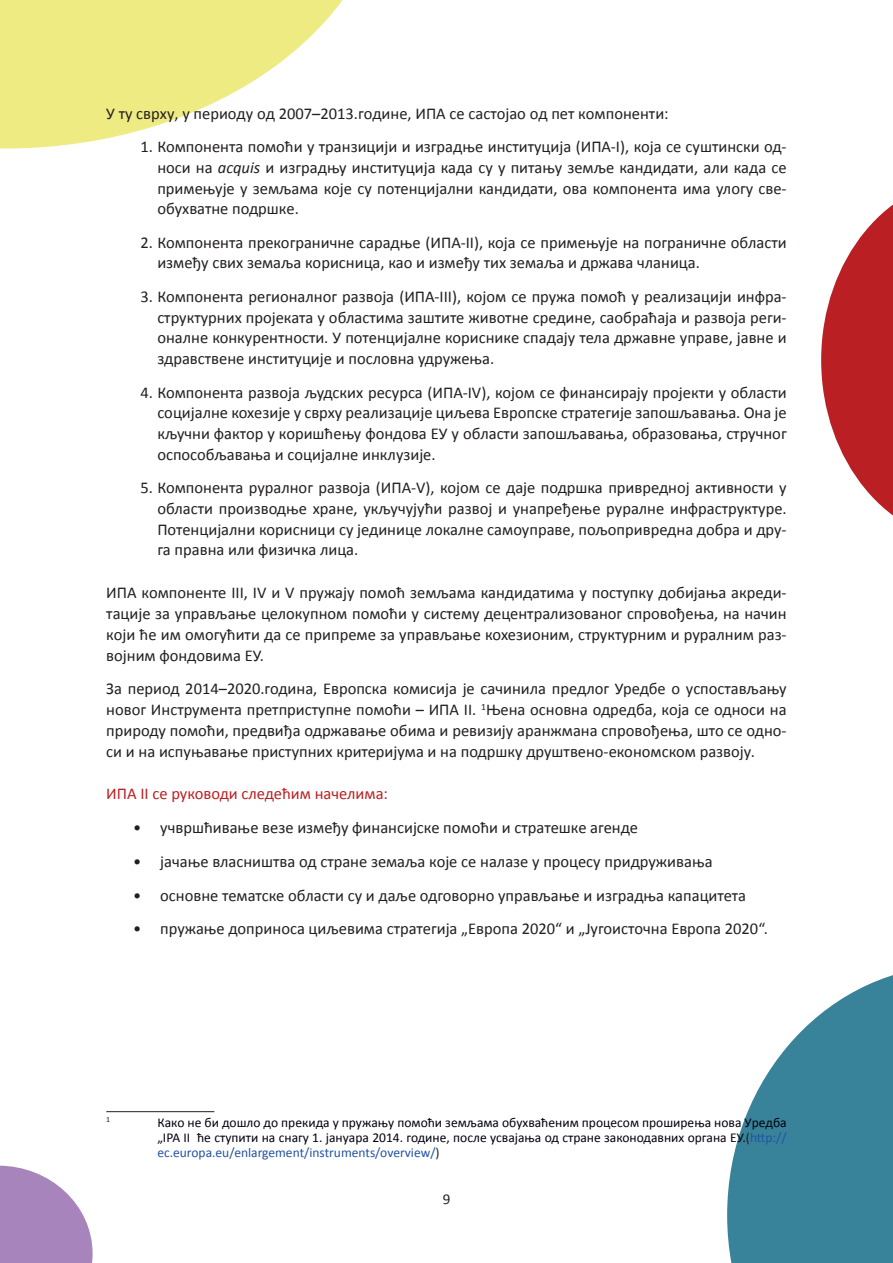
<style>
.page{position:relative;width:893px;height:1263px;background:#fff}
.page>*{position:absolute;margin:0;border:0;box-sizing:border-box;transform-origin:0 0}
.t1{font:16.5px/20.7px "Calibri";color:#231f20;text-align:justify}
.t2{font:16.5px "Calibri";color:#ba1f23}
.t3{font:15px "Calibri";color:#231f20}
.t4{font:13.5px/15px "Calibri";color:#01010e;text-align:justify}
.t5{font:7.8px "Calibri";color:#231f20}
.s1{font-style:italic}
.s2{color:#231f20}
.s3{color:#2253a4}
</style>
<div class="page">
<svg style="left:727px;top:975px;width:166px;height:288px;fill:#38839a"></svg>
<svg style="left:821px;top:204px;width:72px;height:312px"></svg>
<svg style="left:0;top:1166px;width:93px;height:97px"></svg>
<svg style="left:0;top:0;width:343px;height:149px;fill:#eeeb82"></svg>
<hr style="left:106px;top:1111px;width:108px;height:1px;background:#231f20">
<p class="t1" style="left:106px;top:103px;width:564px">У ту сврху, у периоду од 2007–2013.године, ИПА се састојао од пет компоненти:</p>
<p class="t1" style="left:157px;top:136px;width:631px;text-indent:-17px">1. Компонента помоћи у транзицији и изградње институција (ИПА-I), која се суштински од&shy;носи на <span class="s1">acquis</span> и изградњу институција када су у питању земље кандидати, али када се примењује у земљама које су потенцијални кандидати, ова компонента има улогу све&shy;обухватне подршке.</p>
<p class="t1" style="left:157px;top:232px;width:631px;text-indent:-17px">2. Компонента прекограничне сарадње (ИПА-II), која се примењује на пограничне области између свих земаља корисница, као и између тих земаља и држава чланица.</p>
<p class="t1" style="left:157px;top:286px;width:631px;text-indent:-17px">3. Компонента регионалног развоја (ИПА-III), којом се пружа помоћ у реализацији инфра&shy;структурних пројеката у областима заштите животне средине, саобраћаја и развоја реги&shy;оналне конкурентности. У потенцијалне кориснике спадају тела државне управе, јавне и здравствене институције и пословна удружења.</p>
<p class="t1" style="left:157px;top:382px;width:631px;text-indent:-17px">4. Компонента развоја људских ресурса (ИПА-IV), којом сe финансирају пројекти у области социјалне кохезије у сврху реализације циљева Европске стратегије запошљавања. Она је кључни фактор у коришћењу фондова ЕУ у области запошљавања, образовања, стручног оспособљавања и социјалне инклузије.</p>
<p class="t1" style="left:157px;top:477px;width:631px;text-indent:-17px">5. Компонента руралног развоја (ИПА-V), којом се даје подршка привредној активности у области производње хране, укључујући развој и унапређење руралне инфраструктуре.<br>Потенцијални корисници су јединице локалне самоуправе, пољопривредна добра и дру&shy;га правна или физичка лица.</p>
<p class="t1" style="left:106px;top:582px;width:682px">ИПА компоненте III, IV и V пружају помоћ земљама кандидатима у поступку добијања акреди&shy;тације за управљање целокупном помоћи у систему децентрализованог спровођења, на начин који ће им омогућити да се припреме за управљање кохезионим, структурним и руралним раз&shy;војним фондовима ЕУ.</p>
<p class="t1" style="left:106px;top:678px;width:682px">За период 2014–2020.година, Европска комисија је сачинила предлог Уредбе о успостављању новог Инструмента претприступне помоћи – ИПА II. <sup>1</sup>Њена основна одредба, која се односи на природу помоћи, предвиђа одржавање обима и ревизију аранжмана спровођења, што се одно&shy;си и на испуњавање приступних критеријума и на подршку друштвено-економском развоју.</p>
<p class="t2" style="left:106px;top:783px;width:283px">ИПА II се руководи следећим начелима:</p>
<p class="t1" style="left:133px;top:817px;width:506px">• учвршћивање везе између финансијске помоћи и стратешке агенде</p>
<p class="t1" style="left:133px;top:851px;width:581px">• јачање власништва од стране земаља које се налазе у процесу придруживања</p>
<p class="t1" style="left:133px;top:885px;width:614px">• основне тематске области су и даље одговорно управљање и изградња капацитета</p>
<p class="t1" style="left:133px;top:919px;width:636px">• пружање доприноса циљевима стратегија „Европа 2020“ и „Југоисточна Европа 2020“.</p>
<p class="t5" style="left:106px;top:1115px;width:5px">1</p>
<p class="t4" style="left:157px;top:1115px;width:631px">Како не би дошло до прекида у пружању помоћи земљама обухваћеним процесом проширења нова Уредба „IPA II ће ступити на снагу 1. јануара 2014. године, после усвајања од стране законодавних органа ЕУ.<span class="s2">(</span><span class="s3">http:// ec.europa.eu/enlargement/instruments/overview/</span><span class="s2">)</span></p>
<p class="t3" style="left:443px;top:1189px;width:9px">9</p>
</div>
